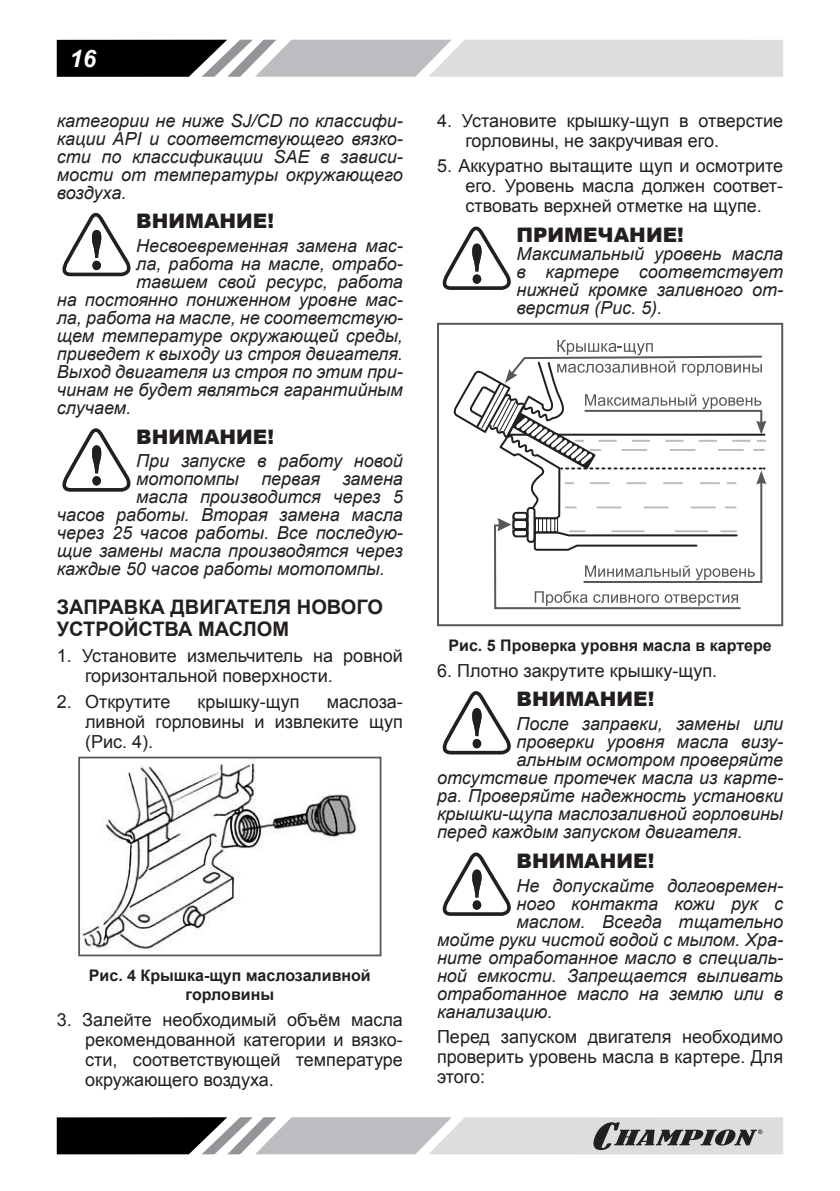
<style>
.page{position:relative;width:840px;height:1191px;background:#fff}
.page>*{position:absolute;margin:0;border:0;box-sizing:border-box;transform-origin:0 0}
.t1{font:italic 700 24px "Arial";color:#fff}
.t2{font:900 20px "Arial";color:#231f20}
.t3{font:700 20px/22px "Arial";color:#231f20}
.t4{font:italic 18px/18px "Arial";color:#231f20;text-align:justify}
.t5{font:18px/20px "Arial";color:#231f20;text-align:justify}
.t6{font:700 16px/19.2px "Arial";color:#231f20;text-align:center}
</style>
<div class="page">
<svg style="left:57px;top:40px;width:725px;height:37px;background:#a7a8a9"></svg>
<svg style="left:57px;top:1117px;width:725px;height:37px;background:#969698"></svg>
<svg style="left:62px;top:213px;width:69px;height:63px"></svg>
<svg style="left:62px;top:428px;width:69px;height:64px"></svg>
<img style="left:81px;top:759px;width:276px;height:191px">
<div style="left:78px;top:756px;width:303px;height:200px;border:2px solid #57585a"></div>
<svg style="left:442px;top:226px;width:69px;height:64px"></svg>
<svg style="left:487px;top:626px;width:79px;height:529px"></svg>
<svg style="left:453px;top:340px;width:313px;height:270px"></svg>
<div style="left:437px;top:323px;width:345px;height:303px;border:2px solid #57585a"></div>
<svg style="left:442px;top:691px;width:69px;height:63px"></svg>
<svg style="left:442px;top:852px;width:69px;height:64px"></svg>
<h1 class="t1" style="left:70px;top:42px;width:28px">16</h1>
<p class="t4" style="left:57px;top:111px;width:347px">категории не ниже SJ/CD по классифи&shy;кации API и соответствующего вязко&shy;сти по классификации SAE в зависи&shy;мости от температуры окружающего воздуха.</p>
<p class="t2" style="left:136px;top:206px;width:139px">ВНИМАНИЕ!</p>
<p class="t4" style="left:136px;top:237px;width:268px">Несвоевременная замена мас-</p>
<p class="t4" style="left:136px;top:255px;width:268px">ла, работа на масле, отрабо-</p>
<p class="t4" style="left:136px;top:273px;width:268px">тавшем свой ресурс, работа</p>
<p class="t4" style="left:57px;top:291px;width:347px">на постоянно пониженном уровне мас-</p>
<p class="t4" style="left:57px;top:309px;width:347px">ла, работа на масле, не соответствую-</p>
<p class="t4" style="left:57px;top:327px;width:347px">щем температуре окружающей среды,</p>
<p class="t4" style="left:57px;top:345px;width:347px">приведет к выходу из строя двигателя.</p>
<p class="t4" style="left:57px;top:363px;width:347px">Выход двигателя из строя по этим при-</p>
<p class="t4" style="left:57px;top:381px;width:347px">чинам не будет являться гарантийным</p>
<p class="t4" style="left:57px;top:399px;width:76px">случаем.</p>
<p class="t2" style="left:136px;top:422px;width:139px">ВНИМАНИЕ!</p>
<p class="t4" style="left:136px;top:452px;width:268px">При запуске в работу новой</p>
<p class="t4" style="left:136px;top:470px;width:268px">мотопомпы первая замена</p>
<p class="t4" style="left:136px;top:488px;width:268px">масла производится через 5</p>
<p class="t4" style="left:57px;top:506px;width:347px">часов работы. Вторая замена масла</p>
<p class="t4" style="left:57px;top:524px;width:347px">через 25 часов работы. Все последую-</p>
<p class="t4" style="left:57px;top:542px;width:347px">щие замены масла производятся через</p>
<p class="t4" style="left:57px;top:560px;width:329px">каждые 50 часов работы мотопомпы.</p>
<p class="t3" style="left:57px;top:597px;width:328px">ЗАПРАВКА ДВИГАТЕЛЯ НОВОГО<br>УСТРОЙСТВА МАСЛОМ</p>
<p class="t5" style="left:85px;top:646px;width:319px;text-indent:-28px">1. Установите измельчитель на ровной горизонтальной поверхности.</p>
<p class="t5" style="left:57px;top:691px;width:115px">2. Открутите</p>
<p class="t5" style="left:197px;top:691px;width:104px">крышку-щуп</p>
<p class="t5" style="left:85px;top:691px;width:319px;text-indent:241px">маслоза&shy;ливной горловины и извлеките щуп (Рис. 4).</p>
<p class="t6" style="left:89px;top:966px;width:283px">Рис. 4 Крышка-щуп маслозаливной горловины</p>
<p class="t5" style="left:85px;top:1010px;width:319px;text-indent:-28px">3. Залейте необходимый объём масла рекомендованной категории и вязко&shy;сти, соответствующей температуре окружающего воздуха.</p>
<p class="t5" style="left:465px;top:110px;width:319px;text-indent:-28px">4. Установите крышку-щуп в отверстие горловины, не закручивая его.</p>
<p class="t5" style="left:465px;top:156px;width:319px;text-indent:-28px">5. Аккуратно вытащите щуп и осмотрите его. Уровень масла должен соответ&shy;ствовать верхней отметке на щупе.</p>
<p class="t2" style="left:516px;top:220px;width:169px">ПРИМЕЧАНИЕ!</p>
<p class="t4" style="left:516px;top:245px;width:268px">Максимальный уровень масла в картере соответствует нижней кромке заливного от&shy;верстия (Рис. 5).</p>
<p class="t6" style="left:448px;top:636px;width:324px">Рис. 5 Проверка уровня масла в картере</p>
<p class="t5" style="left:437px;top:660px;width:281px">6. Плотно закрутите крышку-щуп.</p>
<p class="t2" style="left:516px;top:685px;width:139px">ВНИМАНИЕ!</p>
<p class="t4" style="left:516px;top:715px;width:268px">После заправки, замены или</p>
<p class="t4" style="left:516px;top:733px;width:268px">проверки уровня масла визу-</p>
<p class="t4" style="left:516px;top:751px;width:268px">альным осмотром проверяйте</p>
<p class="t4" style="left:437px;top:769px;width:347px">отсутствие протечек масла из карте-</p>
<p class="t4" style="left:437px;top:787px;width:347px">ра. Проверяйте надежность установки</p>
<p class="t4" style="left:437px;top:805px;width:347px">крышки-щупа маслозаливной горловины</p>
<p class="t4" style="left:437px;top:823px;width:307px">перед каждым запуском двигателя.</p>
<p class="t2" style="left:516px;top:846px;width:139px">ВНИМАНИЕ!</p>
<p class="t4" style="left:516px;top:876px;width:268px">Не допускайте долговремен-</p>
<p class="t4" style="left:516px;top:894px;width:268px">ного контакта кожи рук с</p>
<p class="t4" style="left:516px;top:912px;width:268px">маслом. Всегда тщательно</p>
<p class="t4" style="left:437px;top:930px;width:347px">мойте руки чистой водой с мылом. Хра-</p>
<p class="t4" style="left:437px;top:948px;width:347px">ните отработанное масло в специаль-</p>
<p class="t4" style="left:437px;top:966px;width:347px">ной емкости. Запрещается выливать</p>
<p class="t4" style="left:437px;top:984px;width:347px">отработанное масло на землю или в</p>
<p class="t4" style="left:437px;top:1002px;width:117px">канализацию.</p>
<p class="t5" style="left:437px;top:1027px;width:347px">Перед запуском двигателя необходимо проверить уровень масла в картере. Для этого:</p>
</div>
